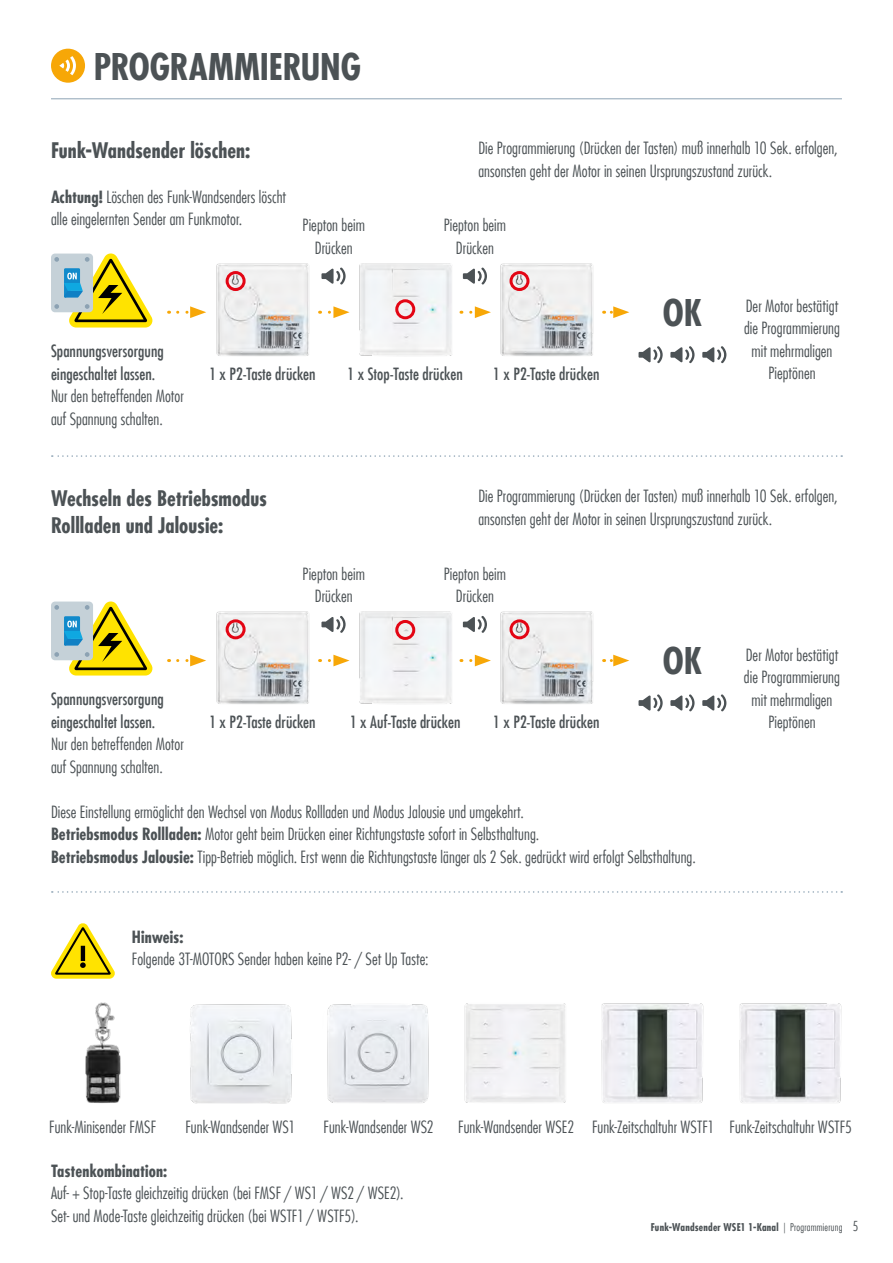
<style>
.page{position:relative;width:893px;height:1263px;background:#fff}
.page>*{position:absolute;margin:0;border:0;box-sizing:border-box;transform-origin:0 0}
.t1{font:700 condensed 36px "Futura LT";letter-spacing:-.005em;color:#4c5255}
.t2{font:700 condensed 21px/27px "Futura LT";letter-spacing:.005em;color:#4c5255}
.t3{font:300 condensed 16.5px/22.5px "Futura LT";letter-spacing:.005em;color:#4c5255}
.t4{font:condensed 16.5px/22.5px "Futura LT";color:#4c5255}
.t5{font:700 condensed 16.5px "Futura LT";letter-spacing:.005em;color:#4c5255}
.t6{font:300 condensed 13.5px "Futura LT";color:#4c5255}
.t7{font:700 condensed 10.5px "Futura LT";letter-spacing:.025em;color:#4c5255}
.s1{font-weight:700}
.s2{font-weight:300}
</style>
<div class="page">
<img style="left:500px;top:611px;width:94px;height:93px">
<div style="left:509px;top:619px;width:20px;height:20px;border:3px solid #e30514;border-radius:50%"></div>
<svg style="left:178px;top:655px;width:28px;height:11px"></svg>
<svg style="left:329px;top:655px;width:21px;height:11px"></svg>
<img style="left:216px;top:611px;width:94px;height:93px">
<div style="left:226px;top:619px;width:20px;height:20px;border:3px solid #e30514;border-radius:50%"></div>
<svg style="left:471px;top:655px;width:20px;height:11px"></svg>
<img style="left:359px;top:611px;width:93px;height:93px">
<div style="left:395px;top:620px;width:20px;height:20px;border:3px solid #e30514;border-radius:50%"></div>
<svg style="left:321px;top:616px;width:25px;height:17px"></svg>
<svg style="left:463px;top:616px;width:24px;height:17px"></svg>
<img style="left:500px;top:263px;width:94px;height:93px">
<div style="left:509px;top:271px;width:20px;height:20px;border:3px solid #e30514;border-radius:50%"></div>
<div style="left:51px;top:49px;width:34px;height:34px;background:#f7a707;border-radius:50%"></div>
<svg style="left:59px;top:56px;width:17px;height:19px"></svg>
<hr style="left:51px;top:98px;width:791px;height:1px;background:#8da3b4">
<svg style="left:670px;top:346px;width:24px;height:17px"></svg>
<div style="left:51px;top:254px;width:42px;height:58px;background:#c5d1d8;border-radius:4px"></div>
<svg style="left:54px;top:253px;width:99px;height:75px"></svg>
<svg style="left:702px;top:346px;width:24px;height:17px"></svg>
<svg style="left:638px;top:346px;width:25px;height:17px"></svg>
<svg style="left:52px;top:455px;width:790px;height:2px"></svg>
<svg style="left:178px;top:306px;width:28px;height:12px"></svg>
<svg style="left:329px;top:306px;width:21px;height:12px"></svg>
<svg style="left:611px;top:306px;width:18px;height:12px"></svg>
<img style="left:216px;top:263px;width:94px;height:93px">
<div style="left:226px;top:271px;width:20px;height:20px;border:3px solid #e30514;border-radius:50%"></div>
<svg style="left:471px;top:306px;width:20px;height:12px"></svg>
<img style="left:359px;top:263px;width:93px;height:93px">
<div style="left:395px;top:299px;width:20px;height:20px;border:3px solid #e30514;border-radius:50%"></div>
<svg style="left:321px;top:268px;width:25px;height:16px"></svg>
<svg style="left:463px;top:268px;width:24px;height:16px"></svg>
<div style="left:51px;top:601px;width:42px;height:59px;background:#c5d1d8;border-radius:4px"></div>
<svg style="left:54px;top:601px;width:99px;height:74px"></svg>
<svg style="left:670px;top:694px;width:24px;height:17px"></svg>
<svg style="left:702px;top:694px;width:24px;height:17px"></svg>
<svg style="left:638px;top:694px;width:25px;height:17px"></svg>
<svg style="left:611px;top:655px;width:18px;height:11px"></svg>
<svg style="left:52px;top:891px;width:790px;height:2px"></svg>
<svg style="left:51px;top:923px;width:64px;height:56px"></svg>
<img style="left:190px;top:1004px;width:102px;height:100px">
<img style="left:327px;top:1004px;width:102px;height:99px">
<img style="left:464px;top:1003px;width:102px;height:100px">
<img style="left:601px;top:1003px;width:103px;height:100px">
<img style="left:739px;top:1003px;width:103px;height:100px">
<img style="left:85px;top:1002px;width:36px;height:101px">
<h1 class="t1" style="left:94px;top:44px;width:269px">PROGRAMMIERUNG</h1>
<p class="t2" style="left:51px;top:137px;width:201px">Funk-Wandsender löschen:</p>
<p class="t3" style="left:51px;top:185px;width:237px"><span class="s1">Achtung!</span> Löschen des Funk-Wandsenders löscht alle eingelernten Sender am Funkmotor.</p>
<p class="t3" style="left:478px;top:137px;width:361px">Die Programmierung (Drücken der Tasten) muß innerhalb 10 Sek. erfolgen, ansonsten geht der Motor in seinen Ursprungszustand zurück.</p>
<p class="t3" style="left:303px;top:214px;width:64px;text-align:center">Piepton beim<br>Drücken</p>
<p class="t3" style="left:444px;top:214px;width:64px;text-align:center">Piepton beim<br>Drücken</p>
<p class="t4" style="left:51px;top:340px;width:114px">Spannungsversorgung eingeschaltet lassen.</p>
<p class="t3" style="left:51px;top:385px;width:134px">Nur den betreffenden Motor auf Spannung schalten.</p>
<p class="t4" style="left:209px;top:362px;width:108px">1 x P2-Taste drücken</p>
<p class="t4" style="left:348px;top:362px;width:117px">1 x Stop-Taste drücken</p>
<p class="t4" style="left:493px;top:362px;width:108px">1 x P2-Taste drücken</p>
<h1 class="t1" style="left:663px;top:290px;width:41px">OK</h1>
<p class="t3" style="left:744px;top:294px;width:97px;text-align:center">Der Motor bestätigt die Programmierung mit mehrmaligen<br>Pieptönen</p>
<p class="t2" style="left:51px;top:485px;width:218px">Wechseln des Betriebsmodus<br>Rollladen und Jalousie:</p>
<p class="t3" style="left:478px;top:485px;width:361px">Die Programmierung (Drücken der Tasten) muß innerhalb 10 Sek. erfolgen, ansonsten geht der Motor in seinen Ursprungszustand zurück.</p>
<p class="t3" style="left:303px;top:562px;width:64px;text-align:center">Piepton beim<br>Drücken</p>
<p class="t3" style="left:444px;top:562px;width:64px;text-align:center">Piepton beim<br>Drücken</p>
<h1 class="t1" style="left:663px;top:638px;width:41px">OK</h1>
<p class="t4" style="left:51px;top:688px;width:114px">Spannungsversorgung eingeschaltet lassen.</p>
<p class="t3" style="left:51px;top:733px;width:134px">Nur den betreffenden Motor auf Spannung schalten.</p>
<p class="t3" style="left:51px;top:800px;width:646px">Diese Einstellung ermöglicht den Wechsel von Modus Rollladen und Modus Jalousie und umgekehrt.<br><span class="s1">Betriebsmodus Rollladen:</span> Motor geht beim Drücken einer Richtungstaste sofort in Selbsthaltung.<br><span class="s1">Betriebsmodus Jalousie:</span> Tipp-Betrieb möglich. Erst wenn die Richtungstaste länger als 2 Sek. gedrückt wird erfolgt Selbsthaltung.</p>
<p class="t4" style="left:209px;top:710px;width:108px">1 x P2-Taste drücken</p>
<p class="t4" style="left:350px;top:710px;width:112px">1 x Auf-Taste drücken</p>
<p class="t4" style="left:493px;top:710px;width:108px">1 x P2-Taste drücken</p>
<p class="t5" style="left:132px;top:926px;width:53px">Hinweis:</p>
<p class="t3" style="left:132px;top:948px;width:298px">Folgende 3T-MOTORS Sender haben keine P2- / Set Up Taste:</p>
<p class="t3" style="left:744px;top:643px;width:97px;text-align:center">Der Motor bestätigt die Programmierung mit mehrmaligen<br>Pieptönen</p>
<p class="t3" style="left:49px;top:1115px;width:109px">Funk-Minisender FMSF</p>
<p class="t3" style="left:185px;top:1115px;width:111px">Funk-Wandsender WS1</p>
<p class="t3" style="left:324px;top:1115px;width:112px">Funk-Wandsender WS2</p>
<p class="t3" style="left:458px;top:1115px;width:395px">Funk-Wandsender WSE2 Funk-Zeitschaltuhr WSTF1 Funk-Zeitschaltuhr WSTF5</p>
<p class="t5" style="left:51px;top:1160px;width:118px">Tastenkombination:</p>
<p class="t3" style="left:51px;top:1182px;width:354px">Auf- + Stop-Taste gleichzeitig drücken (bei FMSF / WS1 / WS2 / WSE2).<br>Set- und Mode-Taste gleichzeitig drücken (bei WSTF1 / WSTF5).</p>
<p class="t6" style="left:853px;top:1218px;width:7px">5</p>
<p class="t7" style="left:651px;top:1221px;width:193px">Funk-Wandsender WSE1 1-Kanal <span class="s2">| Programmierung</span></p>
</div>
